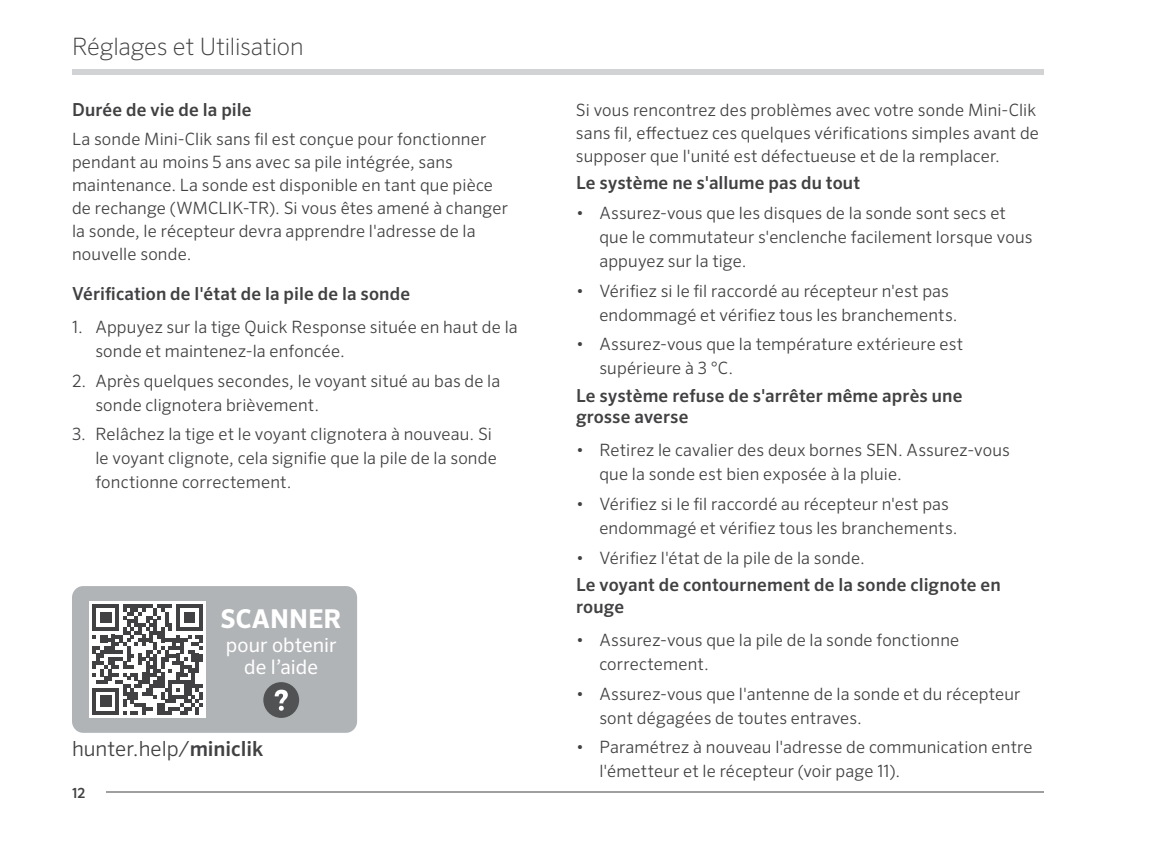
<style>
.page{position:relative;width:1152px;height:864px;background:#fff}
.page>*{position:absolute;margin:0;border:0;box-sizing:border-box;transform-origin:0 0}
.t1{font:700 26px "Sero Pro";color:#fff}
.t2{font:200 24px "Sero Pro";letter-spacing:-.01em;color:#414042}
.t3{font:300 20.8px "Sero Pro";color:#414042}
.t4{font:20px/22px "Sero Pro";color:#fff;text-align:center}
.t5{font:500 18px/21.6px "Sero Pro";letter-spacing:.005em;color:#414042}
.t6{font:300 17px/24px "Sero Pro";letter-spacing:.01em;color:#414042}
.t7{font:500 14px "Sero Pro";color:#414042}
.s1{font-weight:500}
</style>
<div class="page">
<div style="left:72px;top:69px;width:972px;height:6px;background:#d1d3d4"></div>
<hr style="left:72px;top:792px;width:972px;height:1px;background:#414042">
<div style="left:72px;top:776px;width:33px;height:33px;background:#fff"></div>
<div style="left:72px;top:586px;width:285px;height:147px;background:#b1b4b6;border-radius:11px"></div>
<div style="left:89px;top:601px;width:117px;height:117px;background:#fff"></div>
<svg style="left:93px;top:604px;width:110px;height:111px"></svg>
<div style="left:263px;top:682px;width:36px;height:36px;background:#515254;border-radius:50%"></div>
<svg style="left:275px;top:690px;width:13px;height:21px"></svg>
<h2 class="t2" style="left:72px;top:32px;width:233px">Réglages et Utilisation</h2>
<p class="t5" style="left:72px;top:99px;width:181px">Durée de vie de la pile</p>
<p class="t6" style="left:72px;top:128px;width:438px;line-height:23px">La sonde Mini-Clik sans fil est conçue pour fonctionner pendant au moins 5 ans avec sa pile intégrée, sans maintenance. La sonde est disponible en tant que pièce de rechange (WMCLIK-TR). Si vous êtes amené à changer la sonde, le récepteur devra apprendre l'adresse de la nouvelle sonde.</p>
<p class="t5" style="left:72px;top:283px;width:340px">Vérification de l'état de la pile de la sonde</p>
<p class="t6" style="left:95px;top:315px;width:424px;text-indent:-23px">1. Appuyez sur la tige Quick Response située en haut de la sonde et maintenez-la enfoncée.</p>
<p class="t6" style="left:95px;top:368px;width:406px;text-indent:-23px">2. Après quelques secondes, le voyant situé au bas de la sonde clignotera brièvement.</p>
<p class="t6" style="left:95px;top:422px;width:403px;text-indent:-23px">3. Relâchez la tige et le voyant clignotera à nouveau. Si le voyant clignote, cela signifie que la pile de la sonde fonctionne correctement.</p>
<h1 class="t1" style="left:221px;top:603px;width:123px">SCANNER</h1>
<p class="t4" style="left:226px;top:634px;width:112px">pour obtenir de l’aide</p>
<p class="t3" style="left:72px;top:736px;width:193px">hunter.help/<span class="s1">miniclik</span></p>
<p class="t7" style="left:72px;top:784px;width:15px">12</p>
<p class="t6" style="left:576px;top:98px;width:465px;line-height:23px">Si vous rencontrez des problèmes avec votre sonde Mini-Clik sans fil, effectuez ces quelques vérifications simples avant de supposer que l'unité est défectueuse et de la remplacer.</p>
<p class="t5" style="left:576px;top:172px;width:286px">Le système ne s'allume pas du tout</p>
<p class="t6" style="left:599px;top:201px;width:435px;text-indent:-23px">• Assurez-vous que les disques de la sonde sont secs et que le commutateur s'enclenche facilement lorsque vous appuyez sur la tige.</p>
<p class="t6" style="left:599px;top:278px;width:360px;text-indent:-23px">• Vérifiez si le fil raccordé au récepteur n'est pas endommagé et vérifiez tous les branchements.</p>
<p class="t6" style="left:599px;top:332px;width:365px;text-indent:-23px">• Assurez-vous que la température extérieure est supérieure à 3 °C.</p>
<p class="t5" style="left:576px;top:384px;width:388px">Le système refuse de s'arrêter même après une grosse averse</p>
<p class="t6" style="left:599px;top:438px;width:412px;text-indent:-23px">• Retirez le cavalier des deux bornes SEN. Assurez-vous que la sonde est bien exposée à la pluie.</p>
<p class="t6" style="left:599px;top:492px;width:360px;text-indent:-23px">• Vérifiez si le fil raccordé au récepteur n'est pas endommagé et vérifiez tous les branchements.</p>
<p class="t6" style="left:576px;top:546px;width:290px">• Vérifiez l'état de la pile de la sonde.</p>
<p class="t5" style="left:576px;top:574px;width:426px">Le voyant de contournement de la sonde clignote en rouge</p>
<p class="t6" style="left:599px;top:628px;width:362px;text-indent:-23px">• Assurez-vous que la pile de la sonde fonctionne correctement.</p>
<p class="t6" style="left:599px;top:681px;width:423px;text-indent:-23px">• Assurez-vous que l'antenne de la sonde et du récepteur sont dégagées de toutes entraves.</p>
<p class="t6" style="left:599px;top:735px;width:435px;text-indent:-23px">• Paramétrez à nouveau l'adresse de communication entre l'émetteur et le récepteur (voir page 11).</p>
</div>
